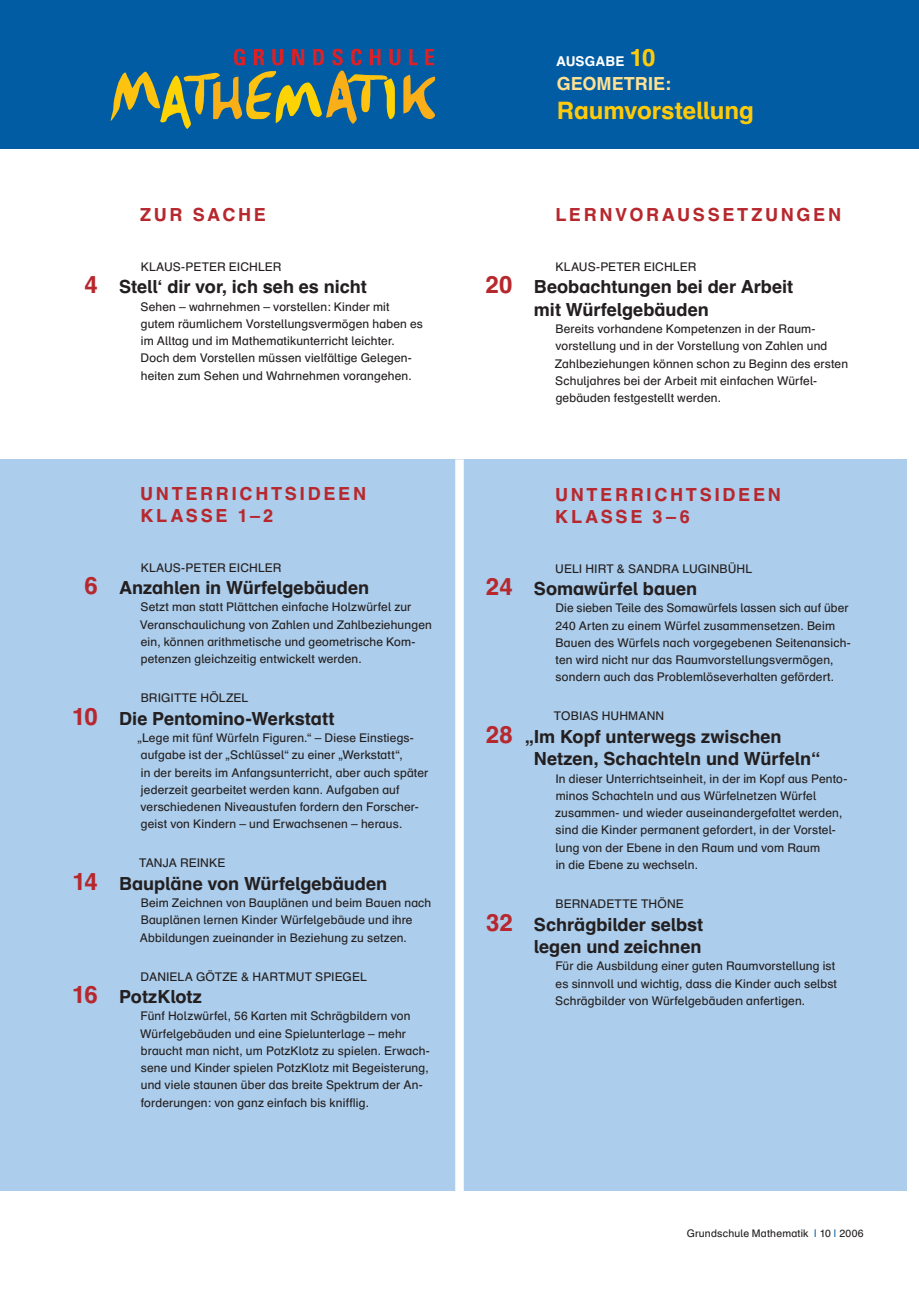
<style>
.page{position:relative;width:919px;height:1289px;background:#fff}
.page>*{position:absolute;margin:0;border:0;box-sizing:border-box;transform-origin:0 0}
.t1{font:700 24px "Schulbuch Nord OT";letter-spacing:-.005em;color:#feca0a}
.t2{font:700 18px/22.5px "Schulbuch Nord OT";color:#231f20}
.t3{font:700 18px/22.5px "Schulbuch Nord OT";letter-spacing:.155em;color:#b7282e}
.t4{font:700 18px "Schulbuch Nord OT";letter-spacing:.005em;color:#ffe192}
.t5{font:700 13.5px "Schulbuch Nord OT";letter-spacing:.01em;color:#fff}
.t6{font:12px/17.2px "Schulbuch Nord OT";letter-spacing:.01em;color:#231f20}
.t7{font:10.5px "Schulbuch Nord OT";letter-spacing:.02em;color:#231f20}
.s1{font-size:24px;color:#b7282e}
.s2{font-size:24px;color:#feca0a}
.s3{color:#015ca3}
</style>
<div class="page">
<div style="left:0;top:0;width:906px;height:149px;background:#015ca3"></div>
<div style="left:0;top:459px;width:906px;height:732px;background:#accdeb"></div>
<div style="left:455px;top:459px;width:8px;height:732px;background:#fff"></div>
<svg style="left:110px;top:49px;width:325px;height:80px"></svg>
<div style="left:906px;top:0;width:12px;height:149px;background:#015ca3"></div>
<h2 class="t3" style="left:140px;top:203px;width:127px">ZUR SACHE</h2>
<p class="t6" style="left:141px;top:258px;width:142px">KLAUS-PETER EICHLER</p>
<h2 class="t2" style="left:84px;top:275px;width:284px"><span class="s1">4</span> Stell‘ dir vor, ich seh es nicht</h2>
<p class="t6" style="left:140px;top:297px;width:284px">Sehen – wahrnehmen – vorstellen: Kinder mit gutem räumlichem Vorstellungsvermögen haben es im Alltag und im Mathematikunterricht leichter.<br>Doch dem Vorstellen müssen vielfältige Gelegen&shy;heiten zum Sehen und Wahrnehmen vorangehen.</p>
<h2 class="t3" style="left:140px;top:481px;width:227px">UNTERRICHTSIDEEN<br>KLASSE 1–2</h2>
<p class="t6" style="left:141px;top:558px;width:142px">KLAUS-PETER EICHLER</p>
<h2 class="t2" style="left:84px;top:576px;width:286px"><span class="s1">6</span> Anzahlen in Würfelgebäuden</h2>
<p class="t6" style="left:140px;top:598px;width:293px">Setzt man statt Plättchen einfache Holzwürfel zur Veranschaulichung von Zahlen und Zahlbeziehungen ein, können arithmetische und geometrische Kom&shy;petenzen gleichzeitig entwickelt werden.</p>
<p class="t6" style="left:141px;top:689px;width:109px">BRIGITTE HÖLZEL</p>
<h2 class="t2" style="left:72px;top:706px;width:264px"><span class="s1">10</span> Die Pentomino-Werkstatt</h2>
<p class="t6" style="left:137px;top:729px;width:292px">„Lege mit fünf Würfeln Figuren.“ – Diese Einstiegs&shy;aufgabe ist der „Schlüssel“ zu einer „Werkstatt“,<br>in der bereits im Anfangsunterricht, aber auch später jederzeit gearbeitet werden kann. Aufgaben auf verschiedenen Niveaustufen fordern den Forscher&shy;geist von Kindern – und Erwachsenen – heraus.</p>
<p class="t6" style="left:139px;top:854px;width:88px">TANJA REINKE</p>
<h2 class="t2" style="left:73px;top:871px;width:316px"><span class="s1">14</span> Baupläne von Würfelgebäuden</h2>
<p class="t6" style="left:140px;top:894px;width:293px">Beim Zeichnen von Bauplänen und beim Bauen nach<br>Bauplänen lernen Kinder Würfelgebäude und ihre<br>Abbildungen zueinander in Beziehung zu setzen.</p>
<p class="t6" style="left:141px;top:967px;width:228px">DANIELA GÖTZE &amp; HARTMUT SPIEGEL</p>
<h2 class="t2" style="left:72px;top:985px;width:131px"><span class="s1">16</span> PotzKlotz</h2>
<p class="t6" style="left:140px;top:1007px;width:291px">Fünf Holzwürfel, 56 Karten mit Schrägbildern von Würfelgebäuden und eine Spielunterlage – mehr braucht man nicht, um PotzKlotz zu spielen. Erwach&shy;sene und Kinder spielen PotzKlotz mit Begeisterung, und viele staunen über das breite Spektrum der An&shy;forderungen: von ganz einfach bis knifflig.</p>
<p class="t5" style="left:556px;top:52px;width:101px">AUSGABE <span class="s2">10</span></p>
<h2 class="t4" style="left:556px;top:72px;width:116px">GEOMETRIE:</h2>
<h1 class="t1" style="left:556px;top:95px;width:198px">Raumvorstellung</h1>
<h2 class="t3" style="left:555px;top:203px;width:287px">LERNVORAUSSETZUNGEN</h2>
<p class="t6" style="left:555px;top:258px;width:142px">KLAUS-PETER EICHLER</p>
<h2 class="t2" style="left:534px;top:275px;width:261px;text-indent:-48px"><span class="s1">20</span> Beobachtungen bei der Arbeit mit Würfelgebäuden</h2>
<p class="t6" style="left:554px;top:320px;width:295px">Bereits vorhandene Kompetenzen in der Raum&shy;vorstellung und in der Vorstellung von Zahlen und Zahlbeziehungen können schon zu Beginn des ersten Schuljahres bei der Arbeit mit einfachen Würfel&shy;gebäuden festgestellt werden.</p>
<h2 class="t3" style="left:555px;top:482px;width:227px">UNTERRICHTSIDEEN<br>KLASSE 3–6</h2>
<p class="t6" style="left:555px;top:559px;width:198px">UELI HIRT &amp; SANDRA LUGINBÜHL</p>
<h2 class="t2" style="left:486px;top:577px;width:213px"><span class="s1">24</span> Somawürfel bauen</h2>
<p class="t6" style="left:555px;top:599px;width:297px">Die sieben Teile des Somawürfels lassen sich auf über 240 Arten zu einem Würfel zusammensetzen. Beim Bauen des Würfels nach vorgegebenen Seitenansich&shy;ten wird nicht nur das Raumvorstellungsvermögen, sondern auch das Problemlöseverhalten gefördert.</p>
<p class="t6" style="left:554px;top:707px;width:112px">TOBIAS HUHMANN</p>
<h2 class="t2" style="left:534px;top:724px;width:288px;text-indent:-48px"><span class="s1">28</span> „Im Kopf unterwegs zwischen<br>Netzen, Schachteln und Würfeln“</h2>
<p class="t6" style="left:555px;top:769px;width:294px">In dieser Unterrichtseinheit, in der im Kopf aus Pento&shy;minos Schachteln und aus Würfelnetzen Würfel zusammen- und wieder auseinandergefaltet werden, sind die Kinder permanent gefordert, in der Vorstel&shy;lung von der Ebene in den Raum und vom Raum<br>in die Ebene zu wechseln.</p>
<p class="t6" style="left:555px;top:894px;width:130px">BERNADETTE THÖNE</p>
<h2 class="t2" style="left:486px;top:912px;width:219px;text-align:right"><span class="s1">32</span> Schrägbilder selbst legen und zeichnen</h2>
<p class="t6" style="left:555px;top:957px;width:283px">Für die Ausbildung einer guten Raumvorstellung ist es sinnvoll und wichtig, dass die Kinder auch selbst<br>Schrägbilder von Würfelgebäuden anfertigen.</p>
<p class="t7" style="left:686px;top:1226px;width:178px">Grundschule Mathematik <span class="s3">|</span> 10 <span class="s3">|</span> 2006</p>
</div>
